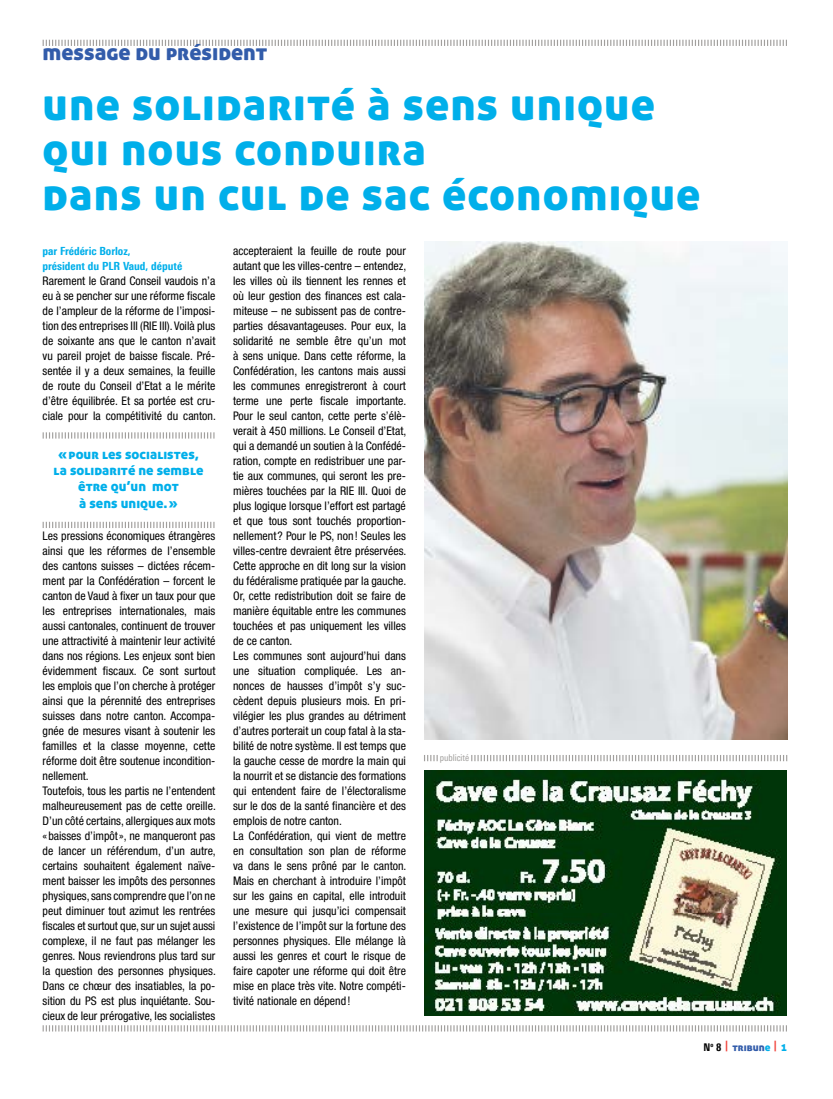
<style>
.page{position:relative;width:833px;height:1099px;background:#fff}
.page>*{position:absolute;margin:0;border:0;box-sizing:border-box;transform-origin:0 0}
.t1{font:45px/45px "Aller Display";letter-spacing:.025em;color:#00afea}
.t2{font:22.5px "Aller Display";color:#325caa}
.t3{font:13.75px/16.2px "Aller Display";letter-spacing:.005em;color:#00afea;text-align:center}
.t4{font:condensed 11.88px/15px "Helvetica Neue";color:#000}
.t5{font:800 11.25px/15px "Linotype Univers 720 Cn";color:#00afea}
.t6{font:10.62px "Aller Display";color:#325caa}
.t7{font:9.38px "Linotype Univers 420 Cn";color:#a19f9d}
.s1{font-family:"Linotype Univers 720 Cn";font-weight:800;color:#000}
.s2{font-family:"Linotype Univers 720 Cn";font-weight:800;color:#f14038}
.s3{color:#00afea}
</style>
<div class="page">
<svg style="left:42px;top:39px;width:745px;height:7px"></svg>
<svg style="left:42px;top:1025px;width:745px;height:7px"></svg>
<img style="left:424px;top:770px;width:363px;height:245px">
<svg style="left:424px;top:755px;width:363px;height:6px"></svg>
<div style="left:439px;top:749px;width:31px;height:14px;background:#fff"></div>
<img style="left:424px;top:242px;width:364px;height:497px">
<svg style="left:43px;top:432px;width:171px;height:6px"></svg>
<svg style="left:43px;top:522px;width:171px;height:6px"></svg>
<h2 class="t2" style="left:43px;top:38px;width:226px">message du président</h2>
<h1 class="t1" style="left:43px;top:81px;width:659px">une solidarité à sens unique qui nous conduira<br>dans un cul de sac économique</h1>
<p class="t5" style="left:43px;top:243px;width:141px">par Frédéric Borloz,<br>président du PLR Vaud, député</p>
<p class="t4" style="left:43px;top:273px;width:175px;text-align:justify">Rarement le Grand Conseil vaudois n’a eu à se pencher sur une réforme fiscale de l’ampleur de la réforme de l’imposi&shy;tion des entreprises III (RIE III). Voilà plus de soixante ans que le canton n’avait vu pareil projet de baisse fiscale. Pré&shy;sentée il y a deux semaines, la feuille de route du Conseil d’Etat a le mérite d’être équilibrée. Et sa portée est cru&shy;ciale pour la compétitivité du canton.</p>
<p class="t3" style="left:54px;top:445px;width:151px">«pour les socialistes, la solidarité ne semble être qu’un mot<br>à sens unique.»</p>
<p class="t4" style="left:43px;top:528px;width:175px">Les pressions économiques étrangères ainsi que les réformes de l’ensemble des cantons suisses – dictées récem&shy;ment par la Confédération – forcent le canton de Vaud à fixer un taux pour que les entreprises internationales, mais aussi cantonales, continuent de trouver une attractivité à maintenir leur activité dans nos régions. Les enjeux sont bien évidemment fiscaux. Ce sont surtout les emplois que l’on cherche à protéger ainsi que la pérennité des entreprises suisses dans notre canton. Accompa&shy;gnée de mesures visant à soutenir les familles et la classe moyenne, cette réforme doit être soutenue incondition&shy;nellement.<br>Toutefois, tous les partis ne l’entendent malheureusement pas de cette oreille.<br>D’un côté certains, allergiques aux mots «baisses d’impôt», ne manqueront pas de lancer un référendum, d’un autre, certains souhaitent également naïve&shy;ment baisser les impôts des personnes physiques, sans comprendre que l’on ne peut diminuer tout azimut les rentrées fiscales et surtout que, sur un sujet aussi complexe, il ne faut pas mélanger les genres. Nous reviendrons plus tard sur la question des personnes physiques.<br>Dans ce chœur des insatiables, la po&shy;sition du PS est plus inquiétante. Sou&shy;cieux de leur prérogative, les socialistes</p>
<p class="t4" style="left:233px;top:243px;width:175px">accepteraient la feuille de route pour autant que les villes-centre – entendez, les villes où ils tiennent les rennes et où leur gestion des finances est cala&shy;miteuse – ne subissent pas de contre&shy;parties désavantageuses. Pour eux, la solidarité ne semble être qu’un mot à sens unique. Dans cette réforme, la Confédération, les cantons mais aussi les communes enregistreront à court terme une perte fiscale importante.<br>Pour le seul canton, cette perte s’élè&shy;verait à 450 millions. Le Conseil d’Etat, qui a demandé un soutien à la Confédé&shy;ration, compte en redistribuer une par&shy;tie aux communes, qui seront les pre&shy;mières touchées par la RIE III. Quoi de plus logique lorsque l’effort est partagé et que tous sont touchés proportion&shy;nellement? Pour le PS, non! Seules les villes-centre devraient être préservées.<br>Cette approche en dit long sur la vision du fédéralisme pratiquée par la gauche.<br>Or, cette redistribution doit se faire de manière équitable entre les communes touchées et pas uniquement les villes de ce canton.<br>Les communes sont aujourd’hui dans une situation compliquée. Les an&shy;nonces de hausses d’impôt s’y suc&shy;cèdent depuis plusieurs mois. En pri&shy;vilégier les plus grandes au détriment d’autres porterait un coup fatal à la sta&shy;bilité de notre système. Il est temps que la gauche cesse de mordre la main qui la nourrit et se distancie des formations qui entendent faire de l’électoralisme sur le dos de la santé financière et des emplois de notre canton.<br>La Confédération, qui vient de mettre en consultation son plan de réforme va dans le sens prôné par le canton.<br>Mais en cherchant à introduire l’impôt sur les gains en capital, elle introduit une mesure qui jusqu’ici compensait l’existence de l’impôt sur la fortune des personnes physiques. Elle mélange là aussi les genres et court le risque de faire capoter une réforme qui doit être mise en place très vite. Notre compéti&shy;tivité nationale en dépend!</p>
<p class="t7" style="left:440px;top:752px;width:31px">publicité</p>
<p class="t6" style="left:703px;top:1039px;width:85px"><span class="s1">N</span><sup>o</sup> <span class="s1">8</span> <span class="s2">|</span> tribun<span class="s3">e</span> <span class="s2">|</span> <span class="s3">1</span></p>
</div>
